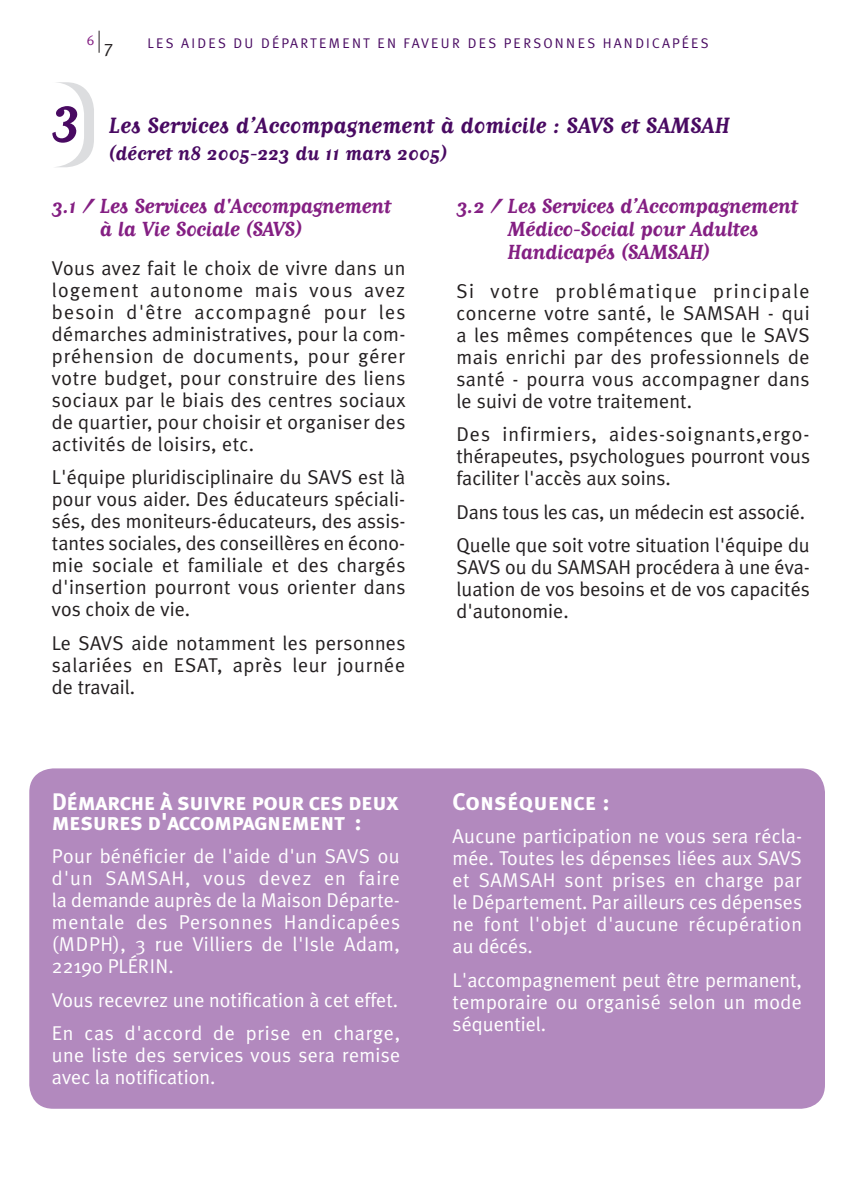
<style>
.page{position:relative;width:842px;height:1191px;background:#fff}
.page>*{position:absolute;margin:0;border:0;box-sizing:border-box;transform-origin:0 0}
.t1{font:700 60px "Matrix Script";color:#490a62}
.t2{font:700 26px "Matrix Script";color:#490a62}
.t3{font:700 24px/23px "Matrix Script";letter-spacing:-.015em;color:#841f83}
.t4{font:24px/20px "Meta Plus Bold Caps";letter-spacing:-.025em;color:#fff}
.t5{font:24px "Meta Plus Bold Caps";color:#fff}
.t6{font:700 23px "Matrix Script";color:#490a62}
.t7{font:20px/22px "Meta Plus Normal";color:#231f20;text-align:justify}
.t8{font:20px/22px "Meta Plus Normal";letter-spacing:.015em;color:#fff;text-align:justify}
.t9{font:14px "Meta Plus Normal Caps";letter-spacing:.16em;color:#490a62}
.t10{font:14px "Meta Plus Normal";color:#841f83}
.s1{font-size:18px;color:#231f20}
</style>
<div class="page">
<svg style="left:99px;top:31px;width:1px;height:22px"></svg>
<svg style="left:57px;top:82px;width:37px;height:85px"></svg>
<div style="left:29px;top:768px;width:796px;height:340px;background:#b289be;border-radius:24px"></div>
<p class="t10" style="left:87px;top:32px;width:28px">6 <span class="s1">7</span></p>
<p class="t9" style="left:148px;top:35px;width:563px">LES AIDES DU DÉPARTEMENT EN FAVEUR DES PERSONNES HANDICAPÉES</p>
<h1 class="t1" style="left:52px;top:85px;width:30px">3</h1>
<h2 class="t2" style="left:109px;top:112px;width:622px">Les Services d’Accompagnement à domicile : SAVS et SAMSAH</h2>
<p class="t6" style="left:109px;top:142px;width:340px">(décret n° 2005-223 du 11 mars 2005)</p>
<p class="t3" style="left:100px;top:194px;width:293px;text-indent:-48px">3.1 / Les Services d'Accompagnement à la Vie Sociale (SAVS)</p>
<p class="t7" style="left:52px;top:257px;width:355px">Vous avez fait le choix de vivre dans un logement autonome mais vous avez besoin d'être accompagné pour les démarches administratives, pour la com&shy;préhension de documents, pour gérer votre budget, pour construire des liens sociaux par le biais des centres sociaux de quartier, pour choisir et organiser des activités de loisirs, etc.</p>
<p class="t7" style="left:52px;top:466px;width:355px">L'équipe pluridisciplinaire du SAVS est là pour vous aider. Des éducateurs spéciali&shy;sés, des moniteurs-éducateurs, des assis&shy;tantes sociales, des conseillères en écono&shy;mie sociale et familiale et des chargés d'insertion pourront vous orienter dans vos choix de vie.</p>
<p class="t7" style="left:52px;top:631px;width:355px">Le SAVS aide notamment les personnes salariées en ESAT, après leur journée de travail.</p>
<p class="t3" style="left:508px;top:194px;width:292px;text-indent:-51px">3.2 / Les Services d’Accompagnement<br>Médico-Social pour Adultes<br>Handicapés (SAMSAH)</p>
<p class="t7" style="left:456px;top:280px;width:355px">Si votre problématique principale concerne votre santé, le SAMSAH - qui a les mêmes compétences que le SAVS mais enrichi par des professionnels de santé - pourra vous accompagner dans le suivi de votre traitement.</p>
<p class="t7" style="left:456px;top:423px;width:355px">Des infirmiers, aides-soignants,ergo&shy;thérapeutes, psychologues pourront vous faciliter l'accès aux soins.</p>
<p class="t7" style="left:456px;top:495px;width:355px;line-height:33.4px">Dans tous les cas, un médecin est associé.<br>Quelle que soit votre situation l'équipe du</p>
<p class="t7" style="left:456px;top:556px;width:355px">SAVS ou du SAMSAH procédera à une éva&shy;luation de vos besoins et de vos capacités d'autonomie.</p>
<p class="t4" style="left:52px;top:791px;width:348px">Démarche à suivre pour ces deux mesures d'accompagnement :</p>
<p class="t8" style="left:52px;top:845px;width:350px">Pour bénéficier de l'aide d'un SAVS ou d'un SAMSAH, vous devez en faire la demande auprès de la Maison Départe&shy;mentale des Personnes Handicapées (MDPH), 3 rue Villiers de l'Isle Adam, 22190 PLÉRIN.</p>
<p class="t8" style="left:52px;top:982px;width:350px;line-height:33.4px">Vous recevrez une notification à cet effet.<br>En cas d'accord de prise en charge,</p>
<p class="t8" style="left:52px;top:1043px;width:350px">une liste des services vous sera remise avec la notification.</p>
<p class="t5" style="left:453px;top:787px;width:159px">Conséquence :</p>
<p class="t8" style="left:453px;top:825px;width:351px">Aucune participation ne vous sera récla&shy;mée. Toutes les dépenses liées aux SAVS et SAMSAH sont prises en charge par le Département. Par ailleurs ces dépenses ne font l'objet d'aucune récupération au décés.</p>
<p class="t8" style="left:453px;top:968px;width:351px">L'accompagnement peut être permanent, temporaire ou organisé selon un mode séquentiel.</p>
</div>
